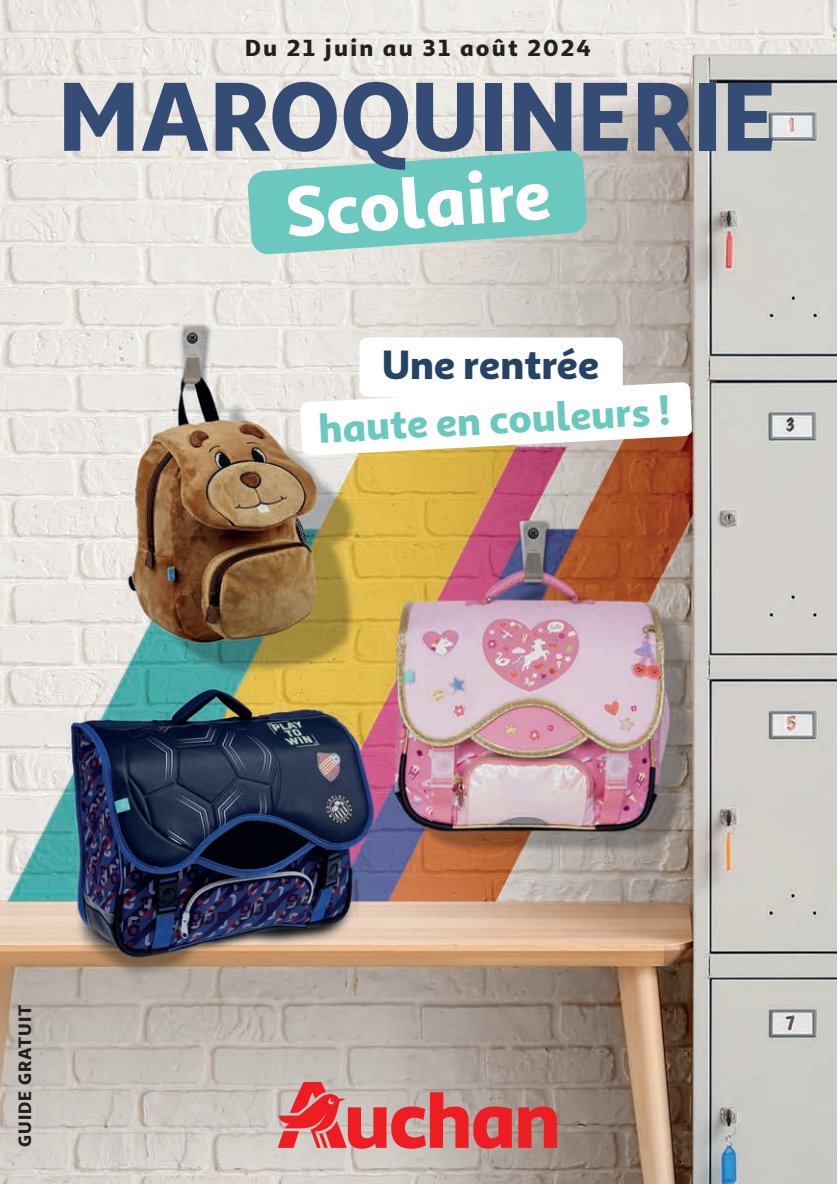
<style>
.page{position:relative;width:837px;height:1184px;background:#fff}
.page>*{position:absolute;margin:0;border:0;box-sizing:border-box;transform-origin:0 0}
.t1{font:900 98.4px "Sana Sans Alt";color:#354c74}
.t2{font:900 71.2px "Sana Sans Alt";color:#fff}
.t3{font:900 41.2px "Sana Sans Alt";letter-spacing:-.005em;color:#254365}
.t4{font:900 40.8px "Sana Sans Alt";color:#6bc8be}
.t5{font:900 23.6px "Sana Sans Alt";letter-spacing:.09em;color:#231f20}
.t6{font:900 18.2px "Sana Sans Alt";letter-spacing:.05em;color:#231f20}
</style>
<div class="page">
<img style="left:0;top:0;width:837px;height:1183px">
<svg style="left:278px;top:1081px;width:279px;height:67px;background:#cf6e6d"></svg>
<svg style="left:300px;top:382px;width:392px;height:74px"></svg>
<div style="left:359px;top:337px;width:263px;height:60px;background:#fff;border-radius:8px"></div>
<svg style="left:247px;top:149px;width:340px;height:106px;background:#85ccc3"></svg>
<p class="t5" style="left:245px;top:29px;width:347px">Du 21 juin au 31 août 2024</p>
<h1 class="t1" style="left:58px;top:38px;width:719px">MAROQUINERIE</h1>
<h2 class="t2" style="left:280px;top:156px;width:268px;rotate:-4deg">Scolaire</h2>
<h3 class="t3" style="left:382px;top:332px;width:219px">Une rentrée</h3>
<h3 class="t4" style="left:316px;top:396px;width:354px;rotate:-3deg">haute en couleurs !</h3>
<p class="t6" style="left:10px;top:1146px;width:143px;rotate:-90deg">GUIDE GRATUIT</p>
</div>
